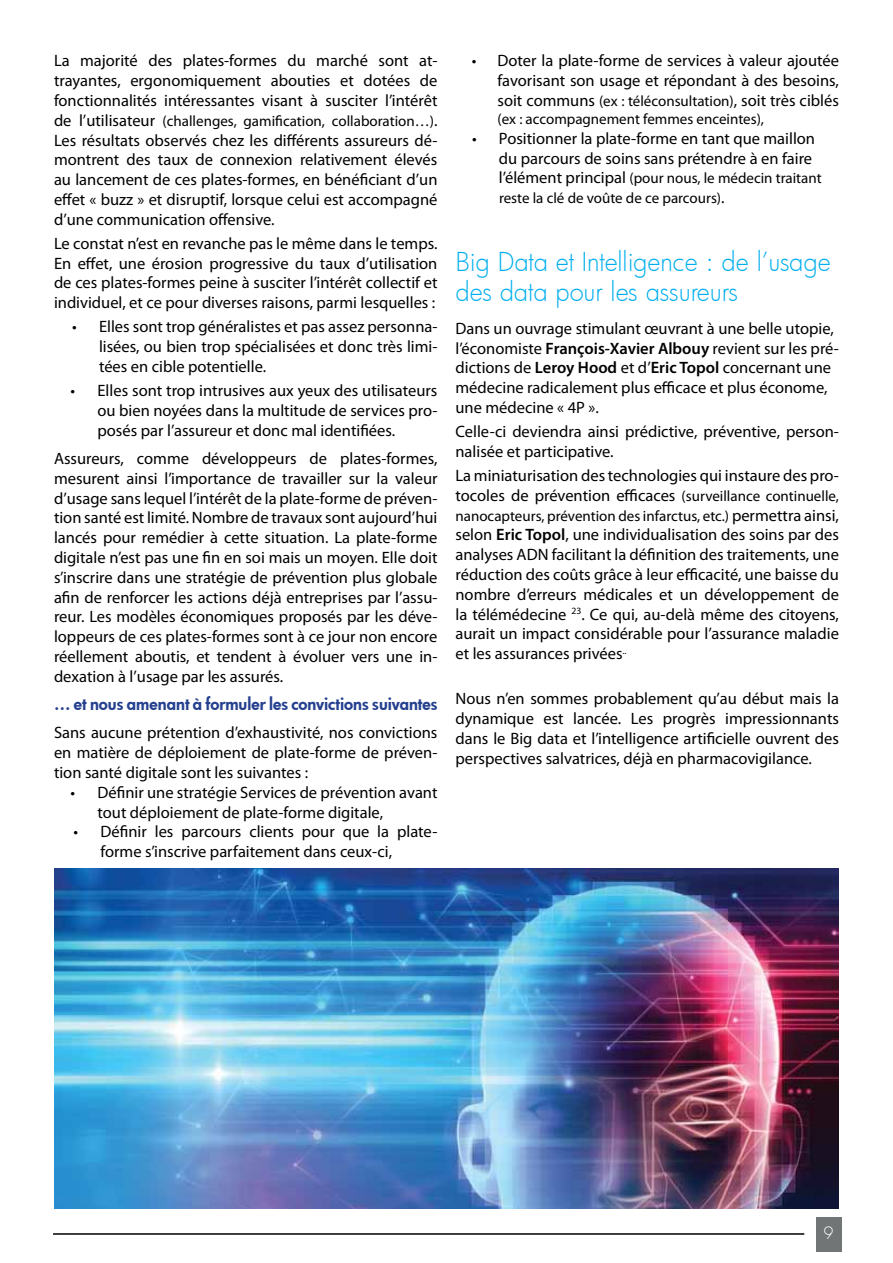
<style>
.page{position:relative;width:893px;height:1263px;background:#fff}
.page>*{position:absolute;margin:0;border:0;box-sizing:border-box;transform-origin:0 0}
.t1{font:300 25.5px/30.6px "Futura";letter-spacing:-.005em;color:#00aeef}
.t2{font:16.5px/19.8px "Myriad Pro";color:#000;text-align:justify}
.t3{font:800 16.5px "Futura";color:#25408f}
.t4{font:300 16.5px "Futura";color:#fff}
.t5{font:15px/19.8px "Myriad Pro";color:#000}
.s1{font-size:16.5px}
.s2{font-size:15px}
.s3{font-weight:600}
</style>
<div class="page">
<hr style="left:53px;top:1233px;width:751px;height:2px;background:#000">
<div style="left:816px;top:1217px;width:25px;height:34px;background:#717576"></div>
<img style="left:54px;top:868px;width:785px;height:341px">
<p class="t2" style="left:54px;top:51px;width:385px">La majorité des plates-formes du marché sont at&shy;trayantes, ergonomiquement abouties et dotées de fonctionnalités intéressantes visant à susciter l’intérêt</p>
<p class="t5" style="left:54px;top:111px;width:385px"><span class="s1">de l’utilisateur</span> (challenges, gamification, collaboration…)<span class="s1">.</span></p>
<p class="t2" style="left:54px;top:130px;width:385px">Les résultats observés chez les différents assureurs dé&shy;montrent des taux de connexion relativement élevés au lancement de ces plates-formes, en bénéficiant d’un effet « buzz » et disruptif, lorsque celui est accompagné d’une communication offensive.</p>
<p class="t2" style="left:54px;top:233px;width:385px">Le constat n’est en revanche pas le même dans le temps.<br>En effet, une érosion progressive du taux d’utilisation de ces plates-formes peine à susciter l’intérêt collectif et individuel, et ce pour diverses raisons, parmi lesquelles :</p>
<p class="t2" style="left:99px;top:317px;width:340px;text-indent:-27px">• Elles sont trop généralistes et pas assez personna&shy;lisées, ou bien trop spécialisées et donc très limi&shy;tées en cible potentielle.</p>
<p class="t2" style="left:97px;top:380px;width:341px;text-indent:-27px">• Elles sont trop intrusives aux yeux des utilisateurs ou bien noyées dans la multitude de services pro&shy;posés par l’assureur et donc mal identifiées.</p>
<p class="t2" style="left:54px;top:448px;width:385px">Assureurs, comme développeurs de plates-formes, mesurent ainsi l’importance de travailler sur la valeur d’usage sans lequel l’intérêt de la plate-forme de préven&shy;tion santé est limité. Nombre de travaux sont aujourd’hui lancés pour remédier à cette situation. La plate-forme digitale n’est pas une fin en soi mais un moyen. Elle doit s’inscrire dans une stratégie de prévention plus globale afin de renforcer les actions déjà entreprises par l’assu&shy;reur. Les modèles économiques proposés par les déve&shy;loppeurs de ces plates-formes sont à ce jour non encore réellement aboutis, et tendent à évoluer vers une in&shy;dexation à l’usage par les assurés.</p>
<p class="t3" style="left:54px;top:693px;width:385px">… et nous amenant à formuler les convictions suivantes</p>
<p class="t2" style="left:54px;top:723px;width:385px">Sans aucune prétention d’exhaustivité, nos convictions en matière de déploiement de plate-forme de préven&shy;tion santé digitale sont les suivantes :</p>
<p class="t2" style="left:97px;top:782px;width:341px;text-indent:-27px">• Définir une stratégie Services de prévention avant tout déploiement de plate-forme digitale,</p>
<p class="t2" style="left:100px;top:822px;width:338px;text-indent:-27px">• Définir les parcours clients pour que la plate&shy;forme s’inscrive parfaitement dans ceux-ci,</p>
<p class="t2" style="left:497px;top:51px;width:343px;text-indent:-25px">• Doter la plate-forme de services à valeur ajoutée favorisant son usage et répondant à des besoins, soit communs <span class="s2">(ex : téléconsultation)</span>, soit très ciblés</p>
<p class="t5" style="left:497px;top:109px;width:268px">(ex : accompagnement femmes enceintes),</p>
<p class="t2" style="left:472px;top:128px;width:345px;text-align:right">• Positionner la plate-forme en tant que maillon du parcours de soins sans prétendre à en faire</p>
<p class="t5" style="left:499px;top:168px;width:324px"><span class="s1">l’élément principal</span> (pour nous, le médecin traitant reste la clé de voûte de ce parcours)<span class="s1">.</span></p>
<h1 class="t1" style="left:455px;top:245px;width:377px">Big Data et Intelligence : de l’usage des data pour les assureurs</h1>
<p class="t2" style="left:455px;top:318px;width:385px;text-align:left">Dans un ouvrage stimulant œuvrant à une belle utopie, l’économiste <span class="s3">François-Xavier Albouy</span> revient sur les pré&shy;dictions de <span class="s3">Leroy Hood</span> et d’<span class="s3">Eric Topol</span> concernant une médecine radicalement plus efficace et plus économe, une médecine « 4P ».</p>
<p class="t2" style="left:455px;top:421px;width:385px">Celle-ci deviendra ainsi prédictive, préventive, person&shy;nalisée et participative.</p>
<p class="t2" style="left:455px;top:465px;width:385px">La miniaturisation des technologies qui instaure des pro&shy;tocoles de prévention efficaces <span class="s2">(surveillance continuelle,</span></p>
<p class="t5" style="left:455px;top:505px;width:385px">nanocapteurs, prévention des infarctus, etc.) <span class="s1">permettra ainsi,</span></p>
<p class="t2" style="left:455px;top:525px;width:385px">selon <span class="s3">Eric Topol</span>, une individualisation des soins par des analyses ADN facilitant la définition des traitements, une réduction des coûts grâce à leur efficacité, une baisse du nombre d’erreurs médicales et un développement de la télémédecine <sup>23</sup>. Ce qui, au-delà même des citoyens, aurait un impact considérable pour l’assurance maladie et les assurances privées<sup>..</sup></p>
<p class="t2" style="left:455px;top:689px;width:385px">Nous n’en sommes probablement qu’au début mais la dynamique est lancée. Les progrès impressionnants dans le Big data et l’intelligence artificielle ouvrent des perspectives salvatrices, déjà en pharmacovigilance.</p>
<p class="t4" style="left:823px;top:1222px;width:12px">9</p>
</div>
